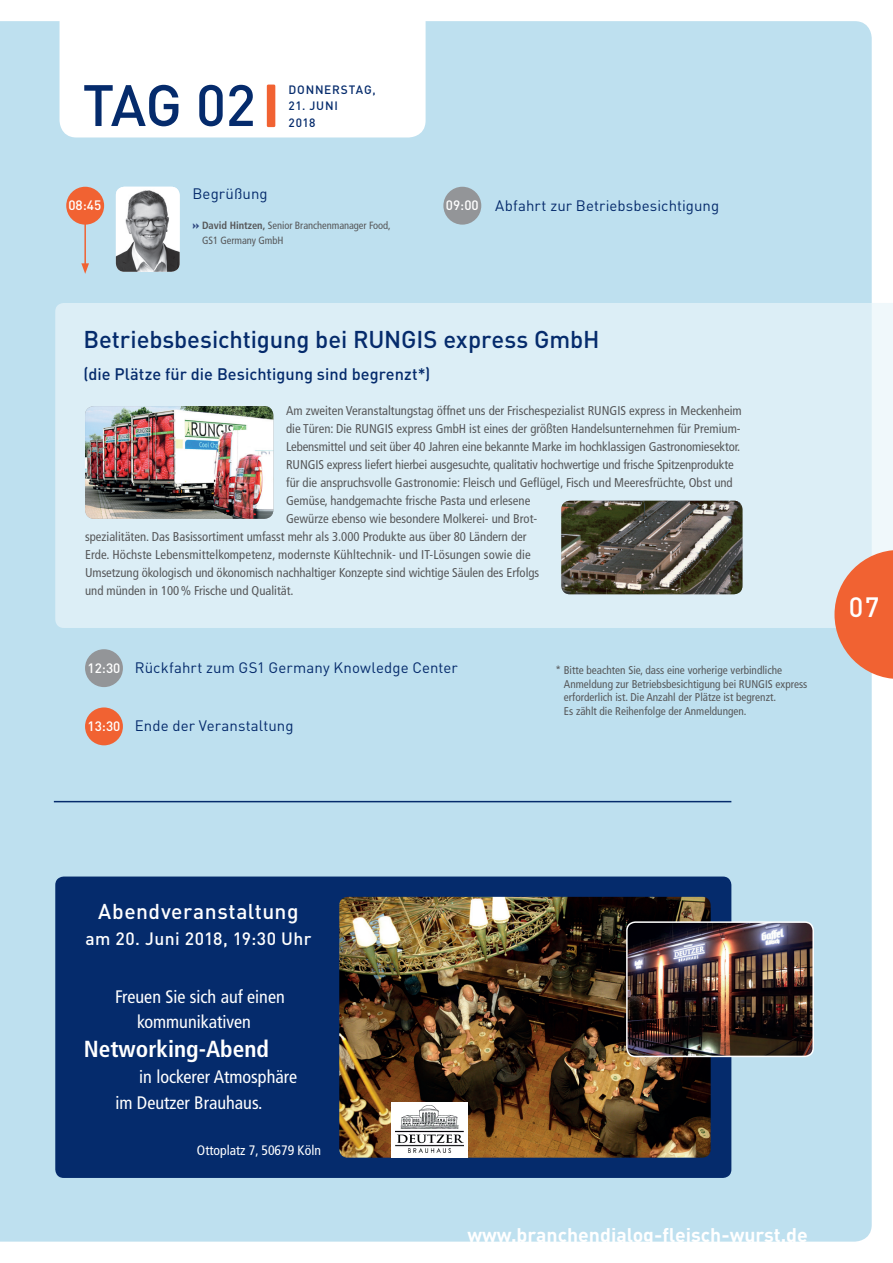
<style>
.page{position:relative;width:893px;height:1263px;background:#fff}
.page>*{position:absolute;margin:0;border:0;box-sizing:border-box;transform-origin:0 0}
.t1{font:500 57.45px "DIN";color:#052b6c}
.t2{font:500 27.6px "DIN";color:#fff}
.t3{font:500 24px "DIN";letter-spacing:-.005em;color:#052b6c}
.t4{font:700 condensed 23.25px "Frutiger";color:#fff}
.t5{font:500 21.3px "DIN";letter-spacing:.025em;color:#fff}
.t6{font:700 19.5px "DIN";color:#fff}
.t7{font:condensed 18.15px/25.5px "Frutiger";color:#fff}
.t8{font:500 17.7px "DIN";letter-spacing:.02em;color:#fff}
.t9{font:500 16.5px "DIN";color:#052b6c}
.t10{font:15px "DIN";letter-spacing:.005em;color:#052b6c}
.t11{font:condensed 13.65px "Frutiger";color:#fff}
.t12{font:500 13.5px "DIN";color:#fff}
.t13{font:condensed 12.75px "Frutiger";color:#57585a}
.t14{font:500 12px/16.4px "DIN";letter-spacing:.065em;color:#052b6c}
.t15{font:condensed 11.25px/13.5px "Frutiger";color:#57585a}
.t16{font:condensed 10.5px/15px "Frutiger";letter-spacing:-.005em;color:#57585a}
.s1{font-family:"DIN";font-weight:900;font-stretch:normal;color:#2e4780}
.s2{font-weight:700}
.s3{font-weight:500;font-size:13.5px;color:#fff}
</style>
<div class="page">
<div style="left:0;top:21px;width:872px;height:1220px;background:#bee0ef"></div>
<div style="left:55px;top:303px;width:838px;height:325px;background:#dceef6"></div>
<svg style="left:834px;top:550px;width:59px;height:129px"></svg>
<svg style="left:60px;top:21px;width:366px;height:116px"></svg>
<div style="left:267px;top:85px;width:8px;height:42px;background:#f16232;border-radius:2px"></div>
<hr style="left:84px;top:196px;width:2px;height:70px;background:#f16232">
<svg style="left:81px;top:263px;width:8px;height:11px"></svg>
<div style="left:66px;top:187px;width:38px;height:38px;background:#f16232;border-radius:50%"></div>
<div style="left:443px;top:187px;width:38px;height:38px;background:#939598;border-radius:50%"></div>
<div style="left:85px;top:707px;width:38px;height:38px;background:#f16232;border-radius:50%"></div>
<div style="left:85px;top:649px;width:38px;height:38px;background:#939598;border-radius:50%"></div>
<img style="left:116px;top:187px;width:64px;height:85px">
<div style="left:55px;top:876px;width:676px;height:302px;background:#052b6c;border-radius:9px"></div>
<img style="left:561px;top:501px;width:181px;height:93px">
<img style="left:85px;top:406px;width:188px;height:113px">
<img style="left:339px;top:897px;width:372px;height:261px">
<img style="left:627px;top:922px;width:186px;height:134px">
<div style="left:626px;top:921px;width:188px;height:136px;border:2px solid #fff;border-radius:9px"></div>
<div style="left:392px;top:1102px;width:76px;height:56px;background:#fff"></div>
<img style="left:395px;top:1105px;width:69px;height:47px">
<hr style="left:54px;top:801px;width:677px;height:1px;background:#052b6c">
<h1 class="t1" style="left:83px;top:69px;width:175px">TAG 02</h1>
<p class="t14" style="left:288px;top:81px;width:89px">DONNERSTAG,</p>
<p class="t14" style="left:288px;top:97px;width:51px">21. JUNI<br>2018</p>
<p class="t10" style="left:192px;top:185px;width:77px">Begrüßung</p>
<p class="t16" style="left:202px;top:218px;width:190px;text-indent:-10px"><span class="s1">»</span> <span class="s2">David Hintzen,</span> Senior Branchenmanager Food,<br>GS1 Germany GmbH</p>
<p class="t12" style="left:68px;top:197px;width:34px">08:45</p>
<p class="t10" style="left:446px;top:196px;width:275px"><span class="s3">09:00</span> Abfahrt zur Betriebsbesichtigung</p>
<h3 class="t3" style="left:84px;top:324px;width:518px">Betriebsbesichtigung bei RUNGIS express GmbH</h3>
<p class="t9" style="left:84px;top:363px;width:348px">(die Plätze für die Besichtigung sind begrenzt*)</p>
<p class="t13" style="left:286px;top:403px;width:457px">Am zweiten Veranstaltungstag öffnet uns der Frischespezialist RUNGIS express in Meckenheim</p>
<p class="t13" style="left:286px;top:421px;width:456px">die Türen: Die RUNGIS express GmbH ist eines der größten Handelsunternehmen für Premium-</p>
<p class="t13" style="left:286px;top:439px;width:456px">Lebensmittel und seit über 40 Jahren eine bekannte Marke im hochklassigen Gastronomiesektor.</p>
<p class="t13" style="left:286px;top:457px;width:449px">RUNGIS express liefert hierbei ausgesuchte, qualitativ hochwertige und frische Spitzenprodukte</p>
<p class="t13" style="left:286px;top:475px;width:448px">für die anspruchsvolle Gastronomie: Fleisch und Geflügel, Fisch und Meeresfrüchte, Obst und</p>
<p class="t13" style="left:286px;top:493px;width:246px">Gemüse, handgemachte frische Pasta und erlesene</p>
<p class="t13" style="left:286px;top:511px;width:253px">Gewürze ebenso wie besondere Molkerei- und Brot-</p>
<p class="t13" style="left:85px;top:529px;width:443px">spezialitäten. Das Basissortiment umfasst mehr als 3.000 Produkte aus über 80 Ländern der</p>
<p class="t13" style="left:85px;top:547px;width:447px">Erde. Höchste Lebensmittelkompetenz, modernste Kühltechnik- und IT-Lösungen sowie die</p>
<p class="t13" style="left:85px;top:565px;width:456px">Umsetzung ökologisch und ökonomisch nachhaltiger Konzepte sind wichtige Säulen des Erfolgs</p>
<p class="t13" style="left:85px;top:583px;width:210px">und münden in 100% Frische und Qualität.</p>
<p class="t10" style="left:135px;top:658px;width:325px">Rückfahrt zum GS1 Germany Knowledge Center</p>
<p class="t12" style="left:88px;top:659px;width:34px">12:30</p>
<p class="t15" style="left:564px;top:663px;width:245px;text-indent:-9px">* Bitte beachten Sie, dass eine vorherige verbindliche Anmeldung zur Betriebsbesichtigung bei RUNGIS express erforderlich ist. Die Anzahl der Plätze ist begrenzt.<br>Es zählt die Reihenfolge der Anmeldungen.</p>
<p class="t12" style="left:88px;top:717px;width:34px">13:30</p>
<p class="t10" style="left:135px;top:716px;width:160px">Ende der Veranstaltung</p>
<h2 class="t2" style="left:849px;top:590px;width:32px">07</h2>
<h3 class="t5" style="left:98px;top:897px;width:202px">Abendveranstaltung</h3>
<h3 class="t8" style="left:85px;top:928px;width:227px">am 20. Juni 2018, 19:30 Uhr</h3>
<h3 class="t7" style="left:137px;top:984px;width:149px;text-indent:-22px">Freuen Sie sich auf einen kommunikativen</h3>
<h3 class="t4" style="left:84px;top:1035px;width:187px">Networking-Abend</h3>
<h3 class="t7" style="left:116px;top:1064px;width:183px;text-indent:24px">in lockerer Atmosphäre im Deutzer Brauhaus.</h3>
<p class="t11" style="left:197px;top:1142px;width:126px">Ottoplatz 7, 50679 Köln</p>
<h3 class="t6" style="left:467px;top:1222px;width:342px">www.branchendialog-fleisch-wurst.de</h3>
</div>
